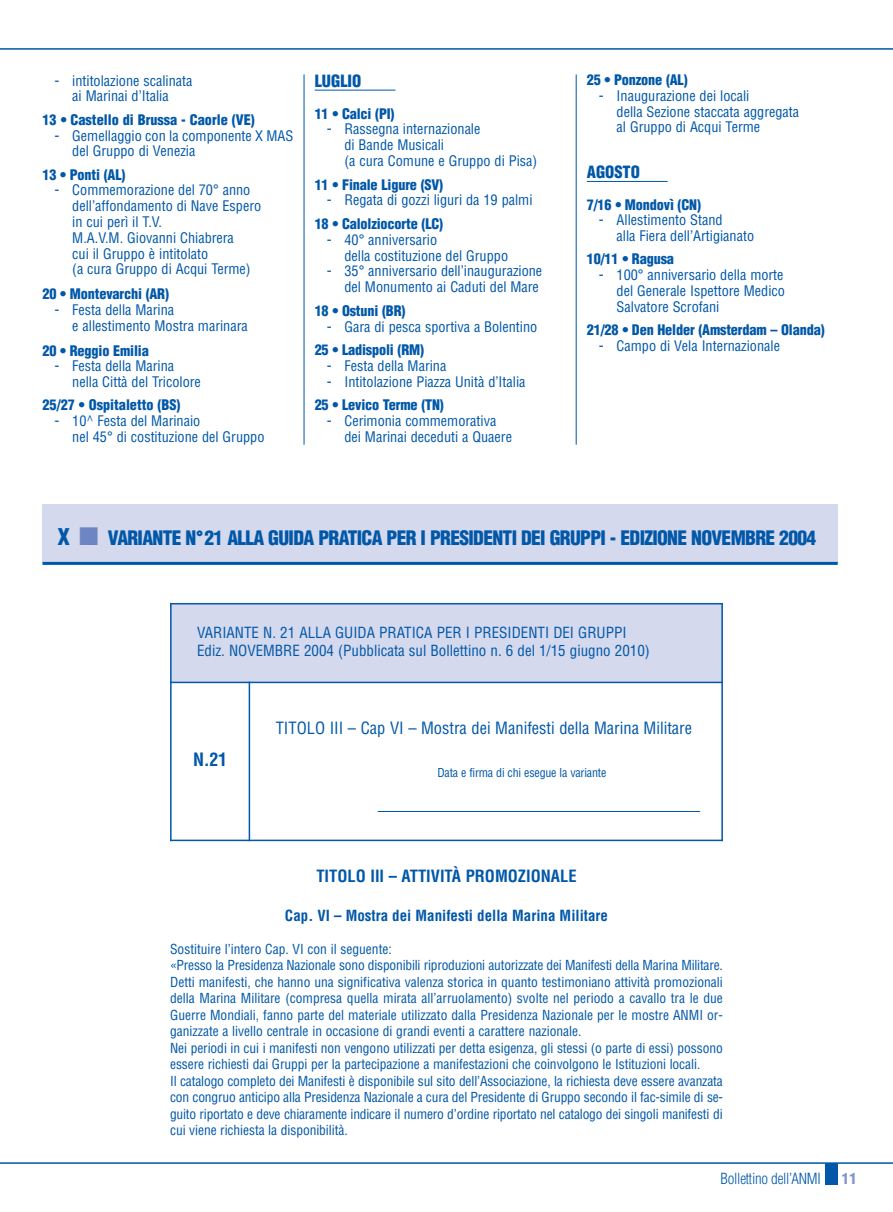
<style>
.page{position:relative;width:893px;height:1212px;background:#fff}
.page>*{position:absolute;margin:0;border:0;box-sizing:border-box;transform-origin:0 0}
.t1{font:900 condensed 19.5px "Helvetica";letter-spacing:-.035em;color:#0157a8}
.t2{font:700 condensed 18px "Helvetica";color:#0157a8}
.t3{font:condensed 16.5px "Helvetica";color:#0157a8}
.t4{font:700 condensed 16.5px "Helvetica";color:#0157a8}
.t5{font:900 condensed 16.5px "Helvetica";color:#0157a8}
.t6{font:condensed 15px/18px "Helvetica";color:#0157a8}
.t7{font:700 condensed 15px "Helvetica";color:#0157a8}
.t8{font:300 condensed 15px "Helvetica";letter-spacing:-.02em;color:#0157a8}
.t9{font:900 condensed 15px "Helvetica";color:#8295cb}
.t10{font:condensed 14.25px/15.8px "Helvetica";color:#0157a8}
.t11{font:900 condensed 14.25px "Helvetica";letter-spacing:-.01em;color:#0157a8}
.t12{font:condensed 13.5px/16.5px "Helvetica";letter-spacing:-.005em;color:#0157a8}
.t13{font:condensed 12px "Helvetica";letter-spacing:-.015em;color:#0157a8}
.s1{font-size:15px}
.s2{font-weight:900}
.s3{font-size:22.5px}
.s4{color:#6d86c3}
</style>
<div class="page">
<hr style="left:0;top:48px;width:893px;height:2px;background:#0157a8">
<hr style="left:0;top:1162px;width:893px;height:2px;background:#0157a8">
<hr style="left:304px;top:74px;width:1px;height:371px;background:#0157a8">
<hr style="left:576px;top:74px;width:1px;height:371px;background:#0157a8">
<div style="left:825px;top:1163px;width:13px;height:21px;background:#0157a8"></div>
<hr style="left:315px;top:90px;width:80px;height:1px;background:#0157a8">
<hr style="left:587px;top:181px;width:81px;height:1px;background:#0157a8">
<div style="left:170px;top:603px;width:552px;height:79px;background:#d4d9ed"></div>
<hr style="left:378px;top:811px;width:322px;height:1px;background:#0157a8">
<hr style="left:170px;top:603px;width:2px;height:238px;background:#0157a8">
<hr style="left:249px;top:682px;width:1px;height:159px;background:#0157a8">
<hr style="left:721px;top:603px;width:2px;height:238px;background:#0157a8">
<hr style="left:170px;top:603px;width:553px;height:1px;background:#0157a8">
<hr style="left:170px;top:682px;width:553px;height:1px;background:#0157a8">
<hr style="left:170px;top:840px;width:553px;height:1px;background:#0157a8">
<div style="left:43px;top:504px;width:795px;height:59px;background:#d4d9ed"></div>
<hr style="left:43px;top:562px;width:795px;height:3px;background:#0157a8">
<p class="t10" style="left:55px;top:74px;width:139px;text-align:center"><span class="s1">-</span> intitolazione scalinata ai Marinai d’Italia</p>
<p class="t11" style="left:43px;top:114px;width:214px">13 • Castello di Brussa - Caorle (VE)</p>
<p class="t10" style="left:72px;top:129px;width:223px;text-indent:-18px"><span class="s1">-</span> Gemellaggio con la componente X MAS del Gruppo di Venezia</p>
<p class="t11" style="left:43px;top:169px;width:85px">13 • Ponti (AL)</p>
<p class="t10" style="left:72px;top:184px;width:190px;text-indent:-18px"><span class="s1">-</span> Commemorazione del 70° anno dell’affondamento di Nave Espero in cui perì il T.V.<br>M.A.V.M. Giovanni Chiabrera<br>cui il Gruppo è intitolato<br>(a cura Gruppo di Acqui Terme)</p>
<p class="t11" style="left:43px;top:288px;width:128px">20 • Montevarchi (AR)</p>
<p class="t10" style="left:72px;top:303px;width:177px;text-indent:-18px"><span class="s1">-</span> Festa della Marina<br>e allestimento Mostra marinara</p>
<p class="t11" style="left:43px;top:345px;width:108px">20 • Reggio Emilia</p>
<p class="t10" style="left:72px;top:359px;width:130px;text-indent:-18px"><span class="s1">-</span> Festa della Marina nella Città del Tricolore</p>
<p class="t11" style="left:43px;top:400px;width:140px">25/27 • Ospitaletto (BS)</p>
<p class="t10" style="left:72px;top:414px;width:194px;text-indent:-18px"><span class="s1">-</span> 10^ Festa del Marinaio<br>nel 45° di costituzione del Gruppo</p>
<p class="t5" style="left:315px;top:74px;width:48px">LUGLIO</p>
<p class="t11" style="left:315px;top:108px;width:81px">11 • Calci (PI)</p>
<p class="t10" style="left:344px;top:122px;width:194px;text-indent:-18px"><span class="s1">-</span> Rassegna internazionale<br>di Bande Musicali<br>(a cura Comune e Gruppo di Pisa)</p>
<p class="t11" style="left:315px;top:179px;width:130px">11 • Finale Ligure (SV)</p>
<p class="t10" style="left:315px;top:190px;width:219px;line-height:23.4px;text-indent:12px"><span class="s1">-</span> Regata di gozzi liguri da 19 palmi<br><span class="s2">18 • Calolziocorte (LC)</span></p>
<p class="t10" style="left:344px;top:233px;width:165px;text-indent:-18px"><span class="s1">-</span> 40° anniversario<br>della costituzione del Gruppo</p>
<p class="t10" style="left:327px;top:264px;width:217px;text-align:right"><span class="s1">-</span> 35° anniversario dell’inaugurazione del Monumento ai Caduti del Mare</p>
<p class="t11" style="left:315px;top:305px;width:92px">18 • Ostuni (BR)</p>
<p class="t10" style="left:315px;top:316px;width:224px;line-height:23.4px;text-indent:12px"><span class="s1">-</span> Gara di pesca sportiva a Bolentino<br><span class="s2">25 • Ladispoli (RM)</span></p>
<p class="t10" style="left:327px;top:359px;width:121px"><span class="s1">-</span> Festa della Marina</p>
<p class="t10" style="left:315px;top:371px;width:212px;line-height:23.4px;text-indent:12px"><span class="s1">-</span> Intitolazione Piazza Unità d’Italia<br><span class="s2">25 • Levico Terme (TN)</span></p>
<p class="t10" style="left:344px;top:414px;width:169px;text-indent:-18px"><span class="s1">-</span> Cerimonia commemorativa dei Marinai deceduti a Quaere</p>
<p class="t11" style="left:587px;top:74px;width:102px">25 • Ponzone (AL)</p>
<p class="t10" style="left:617px;top:89px;width:184px;text-indent:-18px"><span class="s1">-</span> Inaugurazione dei locali<br>della Sezione staccata aggregata al Gruppo di Acqui Terme</p>
<p class="t5" style="left:587px;top:166px;width:55px">AGOSTO</p>
<p class="t11" style="left:587px;top:199px;width:116px">7/16 • Mondovì (CN)</p>
<p class="t10" style="left:617px;top:213px;width:139px;text-indent:-18px"><span class="s1">-</span> Allestimento Stand<br>alla Fiera dell’Artigianato</p>
<p class="t11" style="left:587px;top:254px;width:89px">10/11 • Ragusa</p>
<p class="t10" style="left:617px;top:268px;width:170px;text-align:justify;text-indent:-18px"><span class="s1">-</span> 100° anniversario della morte del Generale Ispettore Medico Salvatore Scrofani</p>
<p class="t11" style="left:587px;top:324px;width:239px">21/28 • Den Helder (Amsterdam – Olanda)</p>
<p class="t10" style="left:599px;top:339px;width:183px"><span class="s1">-</span> Campo di Vela Internazionale</p>
<h1 class="t1" style="left:58px;top:530px;width:760px"><span class="s3">X</span> <span class="s4">■</span> VARIANTE N°21 ALLA GUIDA PRATICA PER I PRESIDENTI DEI GRUPPI - EDIZIONE NOVEMBRE 2004</h1>
<p class="t6" style="left:197px;top:625px;width:454px">VARIANTE N. 21 ALLA GUIDA PRATICA PER I PRESIDENTI DEI GRUPPI<br>Ediz. NOVEMBRE 2004 (Pubblicata sul Bollettino n. 6 del 1/15 giugno 2010)</p>
<h2 class="t2" style="left:193px;top:753px;width:36px">N.21</h2>
<p class="t3" style="left:276px;top:721px;width:418px">TITOLO III – Cap VI – Mostra dei Manifesti della Marina Militare</p>
<p class="t13" style="left:437px;top:768px;width:170px">Data e firma di chi esegue la variante</p>
<p class="t4" style="left:316px;top:869px;width:262px">TITOLO III – ATTIVITÀ PROMOZIONALE</p>
<p class="t7" style="left:285px;top:909px;width:324px">Cap. VI – Mostra dei Manifesti della Marina Militare</p>
<p class="t12" style="left:170px;top:941px;width:554px">Sostituire l’intero Cap. VI con il seguente:<br>«Presso la Presidenza Nazionale sono disponibili riproduzioni autorizzate dei Manifesti della Marina Militare.<br>Detti manifesti, che hanno una significativa valenza storica in quanto testimoniano attività promozionali della Marina Militare (compresa quella mirata all’arruolamento) svolte nel periodo a cavallo tra le due Guerre Mondiali, fanno parte del materiale utilizzato dalla Presidenza Nazionale per le mostre ANMI or&shy;ganizzate a livello centrale in occasione di grandi eventi a carattere nazionale.<br>Nei periodi in cui i manifesti non vengono utilizzati per detta esigenza, gli stessi (o parte di essi) possono essere richiesti dai Gruppi per la partecipazione a manifestazioni che coinvolgono le Istituzioni locali.<br>Il catalogo completo dei Manifesti è disponibile sul sito dell’Associazione, la richiesta deve essere avanzata con congruo anticipo alla Presidenza Nazionale a cura del Presidente di Gruppo secondo il fac-simile di se&shy;guito riportato e deve chiaramente indicare il numero d’ordine riportato nel catalogo dei singoli manifesti di cui viene richiesta la disponibilità.</p>
<p class="t8" style="left:721px;top:1172px;width:102px">Bollettino dell’ANMI</p>
<p class="t9" style="left:842px;top:1173px;width:16px">11</p>
</div>
